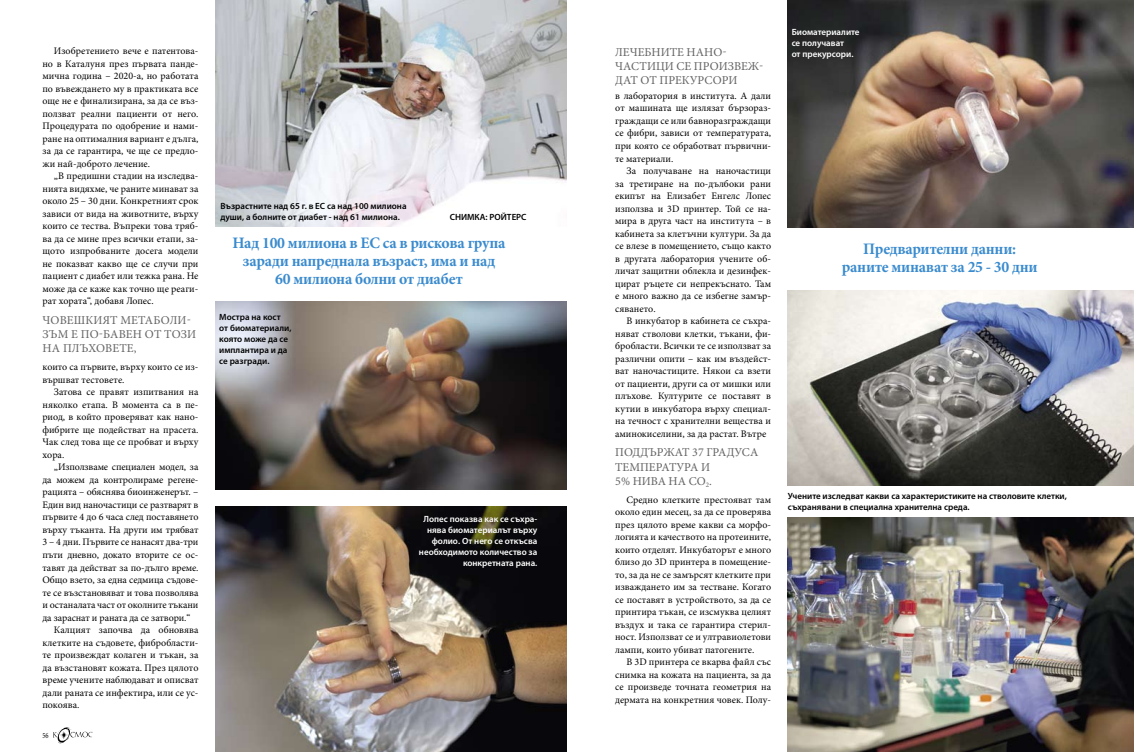
<style>
.page{position:relative;width:1134px;height:752px;background:#fff}
.page>*{position:absolute;margin:0;border:0;box-sizing:border-box;transform-origin:0 0}
.t1{font:700 16px/18px "Minion Pro";letter-spacing:-.02em;color:#3a8bce;text-align:center}
.t2{font:12px/14px "Minion Pro";color:#636363}
.t3{font:10px/12.5px "Minion Pro";color:#000;text-align:justify}
.t4{font:600 9px/11px "Myriad Pro";color:#000}
.t5{font:600 9px/11px "Myriad Pro";color:#fff;text-align:right}
.t6{font:8px "Minion Pro";color:#000;scale:.8 1}
</style>
<div class="page">
<img style="left:53px;top:727px;width:40px;height:16px">
<img style="left:215px;top:0;width:352px;height:226px">
<img style="left:788px;top:290px;width:346px;height:195px">
<img style="left:215px;top:506px;width:352px;height:245px">
<img style="left:788px;top:517px;width:346px;height:234px">
<img style="left:215px;top:301px;width:352px;height:188px">
<img style="left:788px;top:0;width:346px;height:227px">
<p class="t3" style="left:43px;top:45px;width:157px;text-indent:11px">Изобретението вече е патентова&shy;но в Каталуня през първата панде&shy;мична година – 2020-а, но работата по въвеждането му в практиката все още не е финализирана, за да се въз&shy;ползват реални пациенти от него.<br>Процедурата по одобрение и нами&shy;ране на оптималния вариант е дълга, за да се гарантира, че ще се предло&shy;жи най-доброто лечение.</p>
<p class="t3" style="left:43px;top:170px;width:158px;text-indent:11px">„В предишни стадии на изследва&shy;нията видяхме, че раните минават за около 25 – 30 дни. Конкретният срок зависи от вида на животните, върху които се тества. Въпреки това тряб&shy;ва да се мине през всички етапи, за&shy;щото изпробваните досега модели не показват какво ще се случи при пациент с диабет или тежка рана. Не може да се каже как точно ще реаги&shy;рат хората“, добавя Лопес.</p>
<p class="t2" style="left:43px;top:313px;width:155px">Човешкият метаболи&shy;зъм е по-бавен от този на плъховете,</p>
<p class="t3" style="left:43px;top:360px;width:157px">които са първите, върху които се из&shy;вършват тестовете.</p>
<p class="t3" style="left:43px;top:385px;width:158px;text-indent:11px">Затова се правят изпитвания на няколко етапа. В момента са в пе&shy;риод, в който проверяват как нано&shy;фибрите ще подействат на прасета.<br>Чак след това ще се пробват и върху хора.</p>
<p class="t3" style="left:54px;top:460px;width:146px">„Използваме специален модел, за</p>
<p class="t3" style="left:43px;top:473px;width:157px">да можем да контролираме регене-</p>
<p class="t3" style="left:43px;top:485px;width:157px">рацията – обяснява биоинженерът. –</p>
<p class="t3" style="left:43px;top:498px;width:157px">Един вид наночастици се разтварят в</p>
<p class="t3" style="left:43px;top:510px;width:157px">първите 4 до 6 часа след поставянето</p>
<p class="t3" style="left:43px;top:523px;width:157px">върху тъканта. На други им трябват</p>
<p class="t3" style="left:43px;top:535px;width:157px">3 – 4 дни. Първите се нанасят два-три</p>
<p class="t3" style="left:43px;top:548px;width:157px">пъти дневно, докато вторите се ос-</p>
<p class="t3" style="left:43px;top:560px;width:157px">тавят да действат за по-дълго време.</p>
<p class="t3" style="left:43px;top:573px;width:157px">Общо взето, за една седмица съдове-</p>
<p class="t3" style="left:43px;top:585px;width:157px">те се възстановяват и това позволява</p>
<p class="t3" style="left:43px;top:598px;width:157px">и останалата част от околните тъкани</p>
<p class="t3" style="left:43px;top:610px;width:149px">да зараснат и раната да се затвори.“</p>
<p class="t3" style="left:54px;top:623px;width:146px">Калцият започва да обновява</p>
<p class="t3" style="left:43px;top:635px;width:157px">клетките на съдовете, фибробласти-</p>
<p class="t3" style="left:43px;top:648px;width:157px">те произвеждат колаген и тъкан, за</p>
<p class="t3" style="left:43px;top:660px;width:157px">да възстановят кожата. През цялото</p>
<p class="t3" style="left:43px;top:673px;width:157px">време учените наблюдават и описват</p>
<p class="t3" style="left:43px;top:685px;width:157px">дали раната се инфектира, или се ус-</p>
<p class="t3" style="left:43px;top:698px;width:38px">покоява.</p>
<p class="t6" style="left:43px;top:729px;width:9px">56</p>
<p class="t5" style="left:792px;top:26px;width:69px;text-align:left">Биоматериалите се получават<br>от прекурсори.</p>
<p class="t2" style="left:615px;top:45px;width:150px">Лечебните нано&shy;частици се произвеж&shy;дат от прекурсори</p>
<p class="t3" style="left:615px;top:89px;width:157px">в лаборатория в института. А дали от машината ще излязат бързораз&shy;граждащи се или бавноразграждащи се фибри, зависи от температурата, при която се обработват първични&shy;те материали.</p>
<p class="t3" style="left:615px;top:164px;width:157px;text-indent:11px">За получаване на наночастици за третиране на по-дълбоки рани екипът на Елизабет Енгелс Лопес използва и 3D принтер. Той се на&shy;мира в друга част на института – в кабинета за клетъчни култури. За да се влезе в помещението, също както в другата лаборатория учените об&shy;личат защитни облекла и дезинфек&shy;цират ръцете си непрекъснато. Там е много важно да се избегне замър&shy;сяването.</p>
<p class="t3" style="left:615px;top:314px;width:157px;text-indent:11px">В инкубатор в кабинета се съхра&shy;няват стволови клетки, тъкани, фи&shy;бробласти. Всички те се използват за различни опити – как им въздейст&shy;ват наночастиците. Някои са взети от пациенти, други са от мишки или плъхове. Културите се поставят в кутии в инкубатора върху специал&shy;на течност с хранителни вещества и аминокиселини, за да растат. Вътре</p>
<p class="t2" style="left:615px;top:445px;width:145px">поддържат 37 градуса температура и<br>5% нива на СО<sub>2</sub>.</p>
<p class="t3" style="left:615px;top:493px;width:157px;text-indent:11px">Средно клетките престояват там около един месец, за да се проверява през цялото време какви са морфо&shy;логията и качеството на протеините, които отделят. Инкубаторът е много близо до 3D принтера в помещение&shy;то, за да не се замърсят клетките при изваждането им за тестване. Когато се поставят в устройството, за да се принтира тъкан, се изсмуква целият въздух и така се гарантира стерил&shy;ност. Използват се и ултравиолетови лампи, които убиват патогените.</p>
<p class="t3" style="left:615px;top:655px;width:157px;text-indent:11px">В 3D принтера се вкарва файл със снимка на кожата на пациента, за да се произведе точната геометрия на дермата на конкретния човек. Полу-</p>
<p class="t4" style="left:220px;top:200px;width:188px">Възрастните над 65 г. в ЕС са над 100 милиона души, а болните от диабет - над 61 милиона.</p>
<p class="t4" style="left:450px;top:211px;width:78px">СНИМКА: РОЙТЕРС</p>
<h1 class="t1" style="left:232px;top:234px;width:275px">Над 100 милиона в ЕС са в рискова група заради напреднала възраст, има и над<br>60 милиона болни от диабет</h1>
<h1 class="t1" style="left:842px;top:241px;width:197px">Предварителни данни: раните минават за 25 - 30 дни</h1>
<p class="t4" style="left:219px;top:311px;width:74px">Мостра на кост от биоматериали, която може да се имплантира и да се разгради.</p>
<p class="t4" style="left:788px;top:489px;width:281px">Учените изследват какви са характеристиките на стволовите клетки, съхранявани в специална хранителна среда.</p>
<p class="t5" style="left:419px;top:512px;width:120px">Лопес показва как се съхра&shy;нява биоматериалът върху фолио. От него се откъсва необходимото количество за конкретната рана.</p>
</div>
